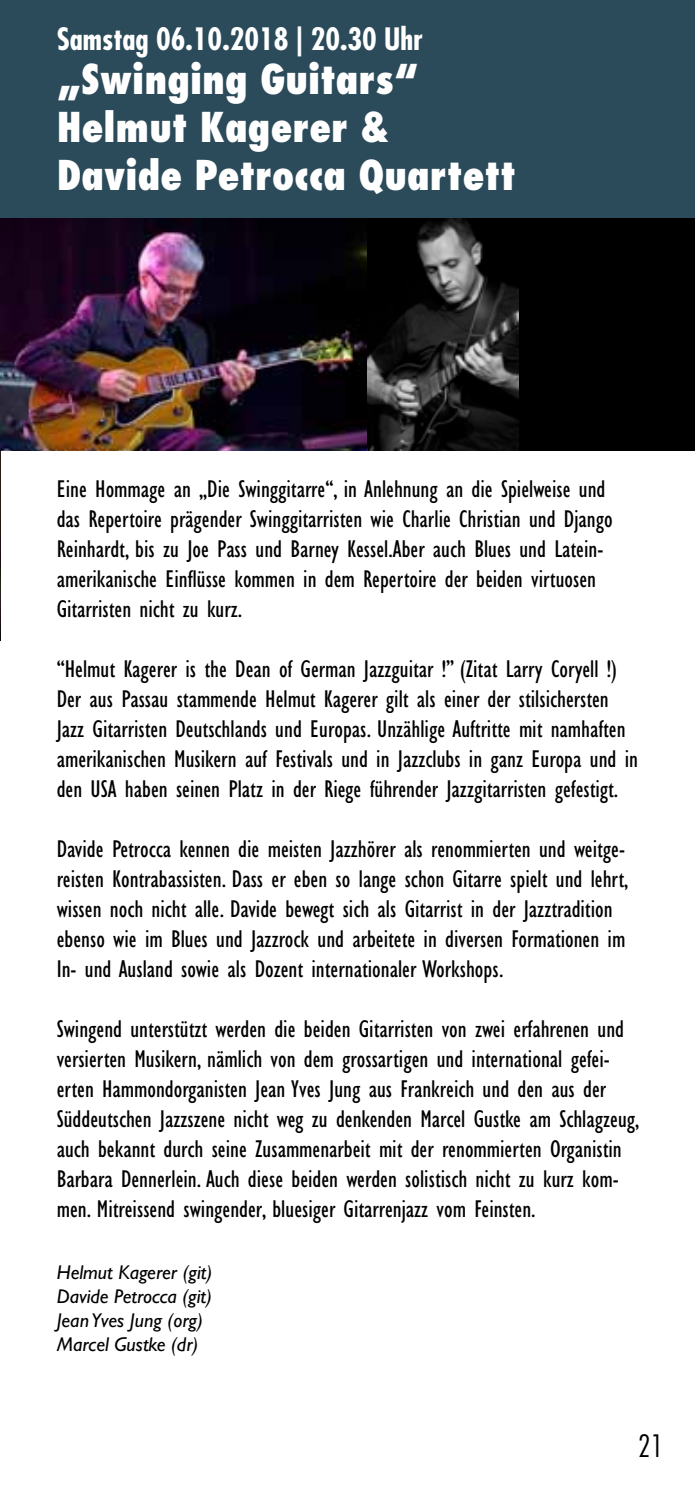
<style>
.page{position:relative;width:695px;height:1489px;background:#fff}
.page>*{position:absolute;margin:0;border:0;box-sizing:border-box;transform-origin:0 0}
.t1{font:800 condensed 40px/48px "Futura Std";color:#fff}
.t2{font:700 condensed 30px "Futura Std";color:#fff}
.t3{font:300 condensed 30px "Futura Std";color:#000}
.t4{font:condensed 25px/30px "Gill Sans Std";color:#000}
.t5{font:italic 20px/24px "Gill Sans Std";color:#000}
</style>
<div class="page">
<div style="left:0;top:0;width:694px;height:163px;background:#2b4b5a"></div>
<img style="left:0;top:163px;width:1px;height:478px">
<div style="left:0;top:163px;width:694px;height:55px;background:#2b4b5a"></div>
<img style="left:366px;top:218px;width:153px;height:233px">
<img style="left:0;top:218px;width:366px;height:233px">
<div style="left:519px;top:218px;width:175px;height:233px;background:#000"></div>
<p class="t2" style="left:57px;top:20px;width:367px">Samstag 06.10.2018 | 20.30 Uhr</p>
<h1 class="t1" style="left:57px;top:55px;width:460px">„Swinging Guitars“<br>Helmut Kagerer &amp;<br>Davide Petrocca Quartett</h1>
<p class="t4" style="left:57px;top:474px;width:557px">Eine Hommage an „Die Swinggitarre“, in Anlehnung an die Spielweise und das Repertoire prägender Swinggitarristen wie Charlie Christian und Django Reinhardt, bis zu Joe Pass und Barney Kessel.Aber auch Blues und Latein&shy;amerikanische Einflüsse kommen in dem Repertoire der beiden virtuosen Gitarristen nicht zu kurz.</p>
<p class="t4" style="left:57px;top:654px;width:582px">“Helmut Kagerer is the Dean of German Jazzguitar !” (Zitat Larry Coryell !)<br>Der aus Passau stammende Helmut Kagerer gilt als einer der stilsichersten Jazz Gitarristen Deutschlands und Europas. Unzählige Auftritte mit namhaften amerikanischen Musikern auf Festivals und in Jazzclubs in ganz Europa und in den USA haben seinen Platz in der Riege führender Jazzgitarristen gefestigt.</p>
<p class="t4" style="left:57px;top:834px;width:573px">Davide Petrocca kennen die meisten Jazzhörer als renommierten und weitge&shy;reisten Kontrabassisten. Dass er eben so lange schon Gitarre spielt und lehrt, wissen noch nicht alle. Davide bewegt sich als Gitarrist in der Jazztradition ebenso wie im Blues und Jazzrock und arbeitete in diversen Formationen im In- und Ausland sowie als Dozent internationaler Workshops.</p>
<p class="t4" style="left:57px;top:1014px;width:584px">Swingend unterstützt werden die beiden Gitarristen von zwei erfahrenen und versierten Musikern, nämlich von dem grossartigen und international gefei&shy;erten Hammondorganisten Jean Yves Jung aus Frankreich und den aus der Süddeutschen Jazzszene nicht weg zu denkenden Marcel Gustke am Schlagzeug, auch bekannt durch seine Zusammenarbeit mit der renommierten Organistin Barbara Dennerlein. Auch diese beiden werden solistisch nicht zu kurz kom&shy;men. Mitreissend swingender, bluesiger Gitarrenjazz vom Feinsten.</p>
<p class="t5" style="left:57px;top:1260px;width:157px">Helmut Kagerer (git)<br>Davide Petrocca (git)<br>Jean Yves Jung (org)<br>Marcel Gustke (dr)</p>
<p class="t3" style="left:638px;top:1427px;width:26px">21</p>
</div>
